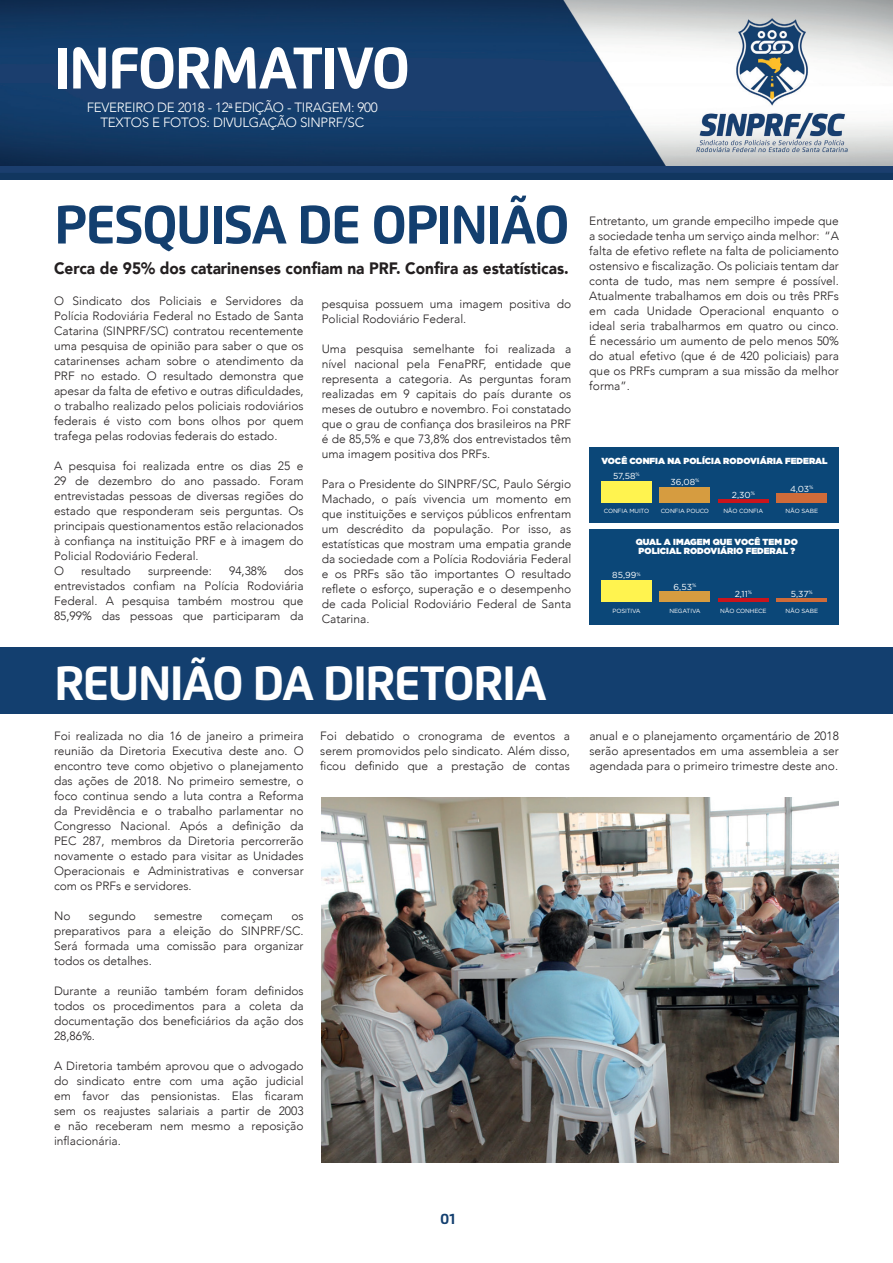
<style>
.page{position:relative;width:893px;height:1263px;background:#fff}
.page>*{position:absolute;margin:0;border:0;box-sizing:border-box;transform-origin:0 0}
.t1{font:700 58.5px "Flexo";letter-spacing:-.04em;color:#fff}
.t2{font:700 54px "Flexo";letter-spacing:-.04em;color:#133f6f}
.t3{font:700 48px "Flexo";letter-spacing:-.04em;color:#fff}
.t4{font:900 16.5px "Avenir";color:#231f20;scale:.94 1}
.t5{font:700 15px "Flexo";color:#133f6f}
.t6{font:300 13.35px/15px "Avenir";letter-spacing:-.02em;color:#fff;text-align:center}
.t7{font:300 12px/15px "Avenir";color:#231f20;text-align:justify}
.t8{font:900 8.85px/8.7px "Gotham";color:#fff;text-align:center}
.t9{font:8.7px "Gotham";color:#fff}
.t10{font:6px "Gotham";letter-spacing:-.02em;color:#fff}
</style>
<div class="page">
<div style="left:0;top:647px;width:893px;height:67px;background:#133f6f"></div>
<img style="left:0;top:0;width:893px;height:166px">
<svg style="left:0;top:166px;width:893px;height:13px;background:#163a66"></svg>
<img style="left:322px;top:797px;width:516px;height:365px">
<div style="left:589px;top:448px;width:250px;height:75px;background:#0b4778"></div>
<div style="left:601px;top:481px;width:51px;height:22px;background:#fff34f"></div>
<div style="left:660px;top:488px;width:50px;height:15px;background:#d69c40"></div>
<hr style="left:718px;top:499px;width:50px;height:4px;background:#ca141c">
<div style="left:777px;top:493px;width:50px;height:10px;background:#cf6b39"></div>
<div style="left:589px;top:529px;width:250px;height:96px;background:#0b4778"></div>
<div style="left:601px;top:580px;width:51px;height:22px;background:#fff34f"></div>
<div style="left:660px;top:591px;width:50px;height:11px;background:#d69c40"></div>
<hr style="left:718px;top:598px;width:50px;height:4px;background:#ca141c">
<hr style="left:777px;top:599px;width:50px;height:3px;background:#cf6b39">
<h1 class="t1" style="left:54px;top:32px;width:358px">INFORMATIVO</h1>
<p class="t6" style="left:87px;top:99px;width:293px">FEVEREIRO DE 2018 - 12<sup>a</sup> EDIÇÃO - TIRAGEM: 900<br>TEXTOS E FOTOS: DIVULGAÇÃO SINPRF/SC</p>
<h2 class="t2" style="left:54px;top:192px;width:517px">PESQUISA DE OPINIÃO</h2>
<h3 class="t4" style="left:54px;top:254px;width:549px">Cerca de 95% dos catarinenses confiam na PRF. Confira as estatísticas.</h3>
<p class="t7" style="left:54px;top:294px;width:251px">O Sindicato dos Policiais e Servidores da Polícia Rodoviária Federal no Estado de Santa Catarina (SINPRF/SC) contratou recentemente uma pesquisa de opinião para saber o que os catarinenses acham sobre o atendimento da PRF no estado. O resultado demonstra que apesar da falta de efetivo e outras dificuldades, o trabalho realizado pelos policiais rodoviários federais é visto com bons olhos por quem trafega pelas rodovias federais do estado.</p>
<p class="t7" style="left:54px;top:459px;width:251px;text-align:left">A pesquisa foi realizada entre os dias 25 e 29 de dezembro do ano passado. Foram entrevistadas pessoas de diversas regiões do estado que responderam seis perguntas. Os principais questionamentos estão relacionados à confiança na instituição PRF e à imagem do Policial Rodoviário Federal.<br>O</p>
<p class="t7" style="left:54px;top:564px;width:251px;text-indent:230px">dos entrevistados confiam na Polícia Rodoviária Federal. A pesquisa também mostrou que 85,99% das pessoas que participaram da</p>
<p class="t7" style="left:81px;top:564px;width:51px">resultado</p>
<p class="t7" style="left:148px;top:564px;width:66px">surpreende:</p>
<p class="t7" style="left:229px;top:564px;width:39px">94,38%</p>
<p class="t7" style="left:322px;top:297px;width:251px">pesquisa possuem uma imagem positiva do<br>Policial Rodoviário Federal.</p>
<p class="t7" style="left:322px;top:342px;width:251px">Uma pesquisa semelhante foi realizada a nível nacional pela FenaPRF, entidade que representa a categoria. As perguntas foram realizadas em 9 capitais do país durante os meses de outubro e novembro. Foi constatado que o grau de confiança dos brasileiros na PRF é de 85,5% e que 73,8% dos entrevistados têm uma imagem positiva dos PRFs.</p>
<p class="t7" style="left:322px;top:477px;width:251px">Para o Presidente do SINPRF/SC, Paulo Sérgio Machado, o país vivencia um momento em que instituições e serviços públicos enfrentam um descrédito da população. Por isso, as estatísticas que mostram uma empatia grande da sociedade com a Polícia Rodoviária Federal e os PRFs são tão importantes O resultado reflete o esforço, superação e o desempenho de cada Policial Rodoviário Federal de Santa Catarina.</p>
<h3 class="t3" style="left:54px;top:653px;width:494px">REUNIÃO DA DIRETORIA</h3>
<p class="t7" style="left:589px;top:213px;width:251px">Entretanto, um grande empecilho impede que a sociedade tenha um serviço ainda melhor: “A falta de efetivo reflete na falta de policiamento ostensivo e fiscalização. Os policiais tentam dar conta de tudo, mas nem sempre é possível.<br>Atualmente trabalhamos em dois ou três PRFs em cada Unidade Operacional enquanto o ideal seria trabalharmos em quatro ou cinco.<br>É necessário um aumento de pelo menos 50% do atual efetivo (que é de 420 policiais) para que os PRFs cumpram a sua missão da melhor forma”.</p>
<p class="t8" style="left:601px;top:456px;width:228px">VOCÊ CONFIA NA POLÍCIA RODOVIÁRIA FEDERAL</p>
<p class="t9" style="left:613px;top:471px;width:28px">57,58<sup>%</sup></p>
<p class="t9" style="left:670px;top:477px;width:30px">36,08<sup>%</sup></p>
<p class="t9" style="left:732px;top:490px;width:25px">2,30<sup>%</sup></p>
<p class="t9" style="left:790px;top:484px;width:25px">4,03<sup>%</sup></p>
<p class="t10" style="left:604px;top:508px;width:47px">CONFIA MUITO</p>
<p class="t10" style="left:661px;top:508px;width:50px">CONFIA POUCO</p>
<p class="t10" style="left:723px;top:508px;width:42px">NÃO CONFIA</p>
<p class="t10" style="left:785px;top:508px;width:34px">NÃO SABE</p>
<p class="t8" style="left:636px;top:537px;width:164px">QUAL A IMAGEM QUE VOCÊ TEM DO<br>POLICIAL RODOVIÁRIO FEDERAL ?</p>
<p class="t9" style="left:612px;top:570px;width:30px">85,99<sup>%</sup></p>
<p class="t9" style="left:674px;top:582px;width:24px">6,53<sup>%</sup></p>
<p class="t9" style="left:735px;top:589px;width:19px">2,11<sup>%</sup></p>
<p class="t9" style="left:791px;top:589px;width:24px">5,37<sup>%</sup></p>
<p class="t10" style="left:612px;top:607px;width:30px">POSITIVA</p>
<p class="t10" style="left:669px;top:607px;width:33px">NEGATIVA</p>
<p class="t10" style="left:720px;top:607px;width:48px">NÃO CONHECE</p>
<p class="t10" style="left:785px;top:607px;width:34px">NÃO SABE</p>
<p class="t7" style="left:54px;top:729px;width:251px">Foi realizada no dia 16 de janeiro a primeira reunião da Diretoria Executiva deste ano. O encontro teve como objetivo o planejamento das ações de 2018. No primeiro semestre, o foco continua sendo a luta contra a Reforma da Previdência e o trabalho parlamentar no Congresso Nacional. Após a definição da PEC 287, membros da Diretoria percorrerão novamente o estado para visitar as Unidades Operacionais e Administrativas e conversar com os PRFs e servidores.</p>
<p class="t7" style="left:54px;top:909px;width:18px">No</p>
<p class="t7" style="left:89px;top:909px;width:48px">segundo</p>
<p class="t7" style="left:154px;top:909px;width:50px">semestre</p>
<p class="t7" style="left:221px;top:909px;width:54px">começam</p>
<p class="t7" style="left:54px;top:909px;width:251px;text-indent:237px">os preparativos para a eleição do SINPRF/SC.<br>Será formada uma comissão para organizar todos os detalhes.</p>
<p class="t7" style="left:54px;top:984px;width:251px">Durante a reunião também foram definidos todos os procedimentos para a coleta da documentação dos beneficiários da ação dos 28,86%.</p>
<p class="t7" style="left:54px;top:1059px;width:251px">A Diretoria também aprovou que o advogado do sindicato entre com uma ação judicial em favor das pensionistas. Elas ficaram sem os reajustes salariais a partir de 2003 e não receberam nem mesmo a reposição inflacionária.</p>
<p class="t7" style="left:320px;top:729px;width:251px">Foi debatido o cronograma de eventos a serem promovidos pelo sindicato. Além disso, ficou definido que a prestação de contas</p>
<p class="t7" style="left:589px;top:729px;width:251px">anual e o planejamento orçamentário de 2018 serão apresentados em uma assembleia a ser agendada para o primeiro trimestre deste ano.</p>
<p class="t5" style="left:440px;top:1209px;width:16px">01</p>
</div>
